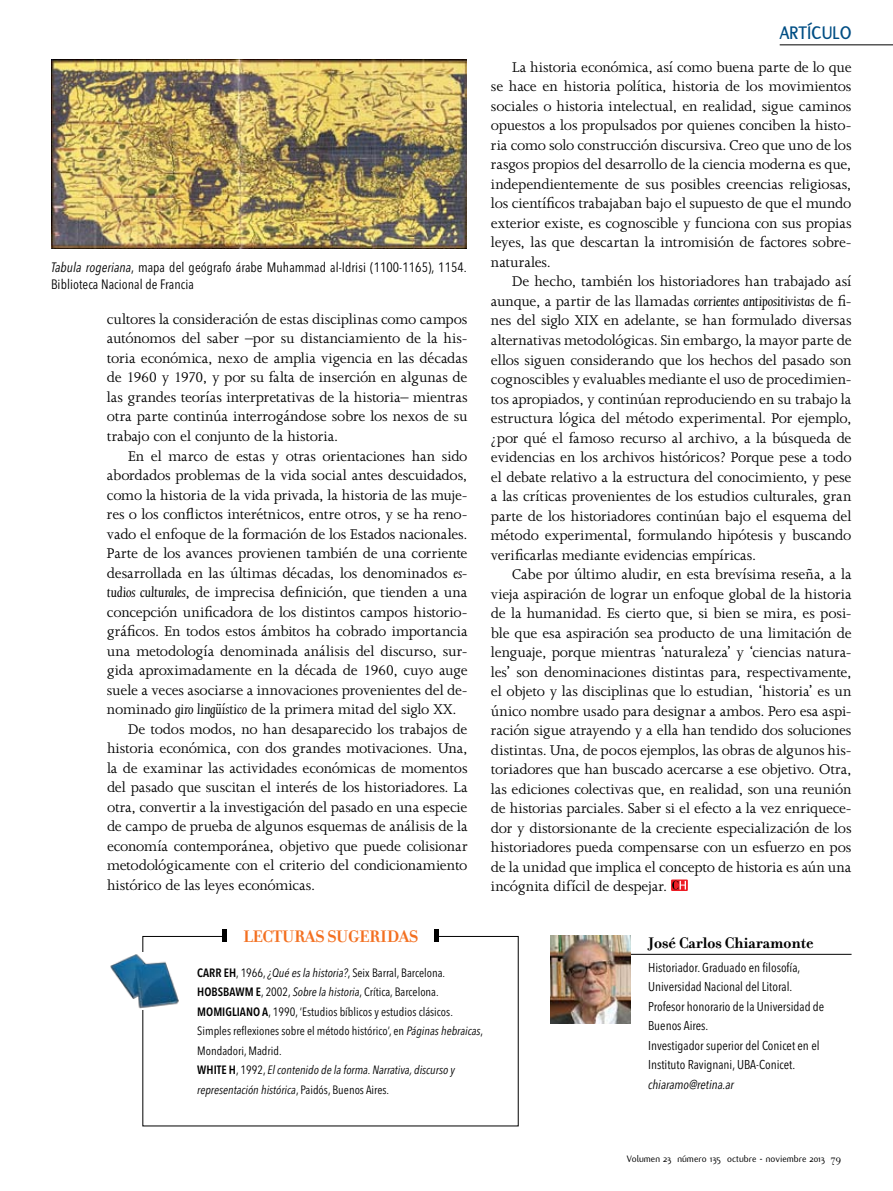
<style>
.page{position:relative;width:893px;height:1191px;background:#fff}
.page>*{position:absolute;margin:0;border:0;box-sizing:border-box;transform-origin:0 0}
.t1{font:700 19.5px "Flux";letter-spacing:.01em;color:#004e84;scale:.95 1}
.t2{font:700 18px "Filosofia";letter-spacing:-.015em;color:#f37021}
.t3{font:700 16.5px "Filosofia";color:#000}
.t4{font:16.2px/19.5px "Joanna";letter-spacing:-.01em;color:#000;text-align:justify}
.t5{font:condensed 13.5px/16.5px "Avenir Next LT Pro";letter-spacing:.005em;color:#000}
.t6{font:condensed 12.75px/19.5px "Avenir Next LT Pro";color:#000}
.t7{font:italic condensed 12.75px "Avenir Next LT Pro";color:#000}
.t8{font:condensed 12px/19.5px "Avenir Next LT Pro";color:#000}
.t9{font:10.2px "Flux";color:#000}
.s1{font-style:italic}
.s2{font-weight:600}
.s3{font-family:"Filosofia";font-size:11.25px}
</style>
<div class="page">
<hr style="left:435px;top:929px;width:4px;height:12px;background:#000">
<hr style="left:222px;top:929px;width:4px;height:12px;background:#000">
<img style="left:110px;top:954px;width:69px;height:55px">
<hr style="left:626px;top:954px;width:225px;height:1px;background:#000">
<img style="left:550px;top:935px;width:81px;height:88px">
<svg style="left:671px;top:879px;width:17px;height:12px"></svg>
<svg style="left:672px;top:880px;width:14px;height:9px"></svg>
<img style="left:51px;top:60px;width:415px;height:188px">
<hr style="left:780px;top:45px;width:113px;height:1px;background:#000">
<p class="t5" style="left:51px;top:259px;width:417px"><span class="s1">Tabula rogeriana</span>, mapa del geógrafo árabe Muhammad al-Idrisi (1100-1165), 1154.<br>Biblioteca Nacional de Francia</p>
<p class="t4" style="left:107px;top:309px;width:362px">cultores la consideración de estas disciplinas como campos autónomos del saber –por su distanciamiento de la his&shy;toria económica, nexo de amplia vigencia en las décadas de 1960 y 1970, y por su falta de inserción en algunas de las grandes teorías interpretativas de la historia– mientras otra parte continúa interrogándose sobre los nexos de su trabajo con el conjunto de la historia.</p>
<p class="t4" style="left:128px;top:446px;width:341px">En el marco de estas y otras orientaciones han sido</p>
<p class="t4" style="left:107px;top:465px;width:362px">abordados problemas de la vida social antes descuidados,</p>
<p class="t4" style="left:107px;top:485px;width:362px">como la historia de la vida privada, la historia de las muje-</p>
<p class="t4" style="left:107px;top:504px;width:362px">res o los conflictos interétnicos, entre otros, y se ha reno-</p>
<p class="t4" style="left:107px;top:524px;width:362px">vado el enfoque de la formación de los Estados nacionales.</p>
<p class="t4" style="left:107px;top:543px;width:362px">Parte de los avances provienen también de una corriente</p>
<p class="t4" style="left:107px;top:563px;width:362px">desarrollada en las últimas décadas, los denominados <span class="s1">es-</span></p>
<p class="t4" style="left:107px;top:582px;width:362px"><span class="s1">tudios culturales</span>, de imprecisa definición, que tienden a una</p>
<p class="t4" style="left:107px;top:602px;width:362px">concepción unificadora de los distintos campos historio-</p>
<p class="t4" style="left:107px;top:621px;width:362px">gráficos. En todos estos ámbitos ha cobrado importancia</p>
<p class="t4" style="left:107px;top:641px;width:362px">una metodología denominada análisis del discurso, sur-</p>
<p class="t4" style="left:107px;top:660px;width:362px">gida aproximadamente en la década de 1960, cuyo auge</p>
<p class="t4" style="left:107px;top:680px;width:362px">suele a veces asociarse a innovaciones provenientes del de-</p>
<p class="t4" style="left:107px;top:699px;width:351px">nominado <span class="s1">giro lingüístico</span> de la primera mitad del siglo XX.</p>
<p class="t4" style="left:128px;top:719px;width:341px">De todos modos, no han desaparecido los trabajos de</p>
<p class="t4" style="left:107px;top:738px;width:362px">historia económica, con dos grandes motivaciones. Una,</p>
<p class="t4" style="left:107px;top:758px;width:362px">la de examinar las actividades económicas de momentos</p>
<p class="t4" style="left:107px;top:777px;width:362px">del pasado que suscitan el interés de los historiadores. La</p>
<p class="t4" style="left:107px;top:797px;width:362px">otra, convertir a la investigación del pasado en una especie</p>
<p class="t4" style="left:107px;top:816px;width:362px">de campo de prueba de algunos esquemas de análisis de la</p>
<p class="t4" style="left:107px;top:836px;width:362px">economía contemporánea, objetivo que puede colisionar</p>
<p class="t4" style="left:107px;top:855px;width:362px">metodológicamente con el criterio del condicionamiento</p>
<p class="t4" style="left:107px;top:875px;width:210px">histórico de las leyes económicas.</p>
<p class="t1" style="left:780px;top:22px;width:77px">ARTÍCULO</p>
<p class="t4" style="left:491px;top:57px;width:362px;text-indent:21px">La historia económica, así como buena parte de lo que se hace en historia política, historia de los movimientos sociales o historia intelectual, en realidad, sigue caminos opuestos a los propulsados por quienes conciben la histo&shy;ria como solo construcción discursiva. Creo que uno de los rasgos propios del desarrollo de la ciencia moderna es que, independientemente de sus posibles creencias religiosas, los científicos trabajaban bajo el supuesto de que el mundo exterior existe, es cognoscible y funciona con sus propias leyes, las que descartan la intromisión de factores sobre&shy;naturales.</p>
<p class="t4" style="left:491px;top:272px;width:362px;text-indent:21px">De hecho, también los historiadores han trabajado así aunque, a partir de las llamadas <span class="s1">corrientes antipositivistas</span> de fi&shy;nes del siglo XIX en adelante, se han formulado diversas alternativas metodológicas. Sin embargo, la mayor parte de ellos siguen considerando que los hechos del pasado son cognoscibles y evaluables mediante el uso de procedimien&shy;tos apropiados, y continúan reproduciendo en su trabajo la estructura lógica del método experimental. Por ejemplo, ¿por qué el famoso recurso al archivo, a la búsqueda de evidencias en los archivos históricos? Porque pese a todo el debate relativo a la estructura del conocimiento, y pese a las críticas provenientes de los estudios culturales, gran parte de los historiadores continúan bajo el esquema del método experimental, formulando hipótesis y buscando verificarlas mediante evidencias empíricas.</p>
<p class="t4" style="left:491px;top:564px;width:362px;text-indent:21px">Cabe por último aludir, en esta brevísima reseña, a la vieja aspiración de lograr un enfoque global de la historia de la humanidad. Es cierto que, si bien se mira, es posi&shy;ble que esa aspiración sea producto de una limitación de lenguaje, porque mientras ‘naturaleza’ y ‘ciencias natura&shy;les’ son denominaciones distintas para, respectivamente, el objeto y las disciplinas que lo estudian, ‘historia’ es un único nombre usado para designar a ambos. Pero esa aspi&shy;ración sigue atrayendo y a ella han tendido dos soluciones distintas. Una, de pocos ejemplos, las obras de algunos his&shy;toriadores que han buscado acercarse a ese objetivo. Otra, las ediciones colectivas que, en realidad, son una reunión de historias parciales. Saber si el efecto a la vez enriquece&shy;dor y distorsionante de la creciente especialización de los historiadores pueda compensarse con un esfuerzo en pos de la unidad que implica el concepto de historia es aún una incógnita difícil de despejar.</p>
<p class="t2" style="left:243px;top:925px;width:177px">Lecturas sugeridas</p>
<p class="t8" style="left:197px;top:962px;width:287px"><span class="s2">CARR EH</span>, 1966, <span class="s1">¿Qué es la historia?</span>, Seix Barral, Barcelona.<br><span class="s2">HOBSBAWM E</span>, 2002, <span class="s1">Sobre la historia</span>, Crítica, Barcelona.<br><span class="s2">MOMIGLIANO A</span>, 1990, ‘Estudios bíblicos y estudios clásicos.<br>Simples reflexiones sobre el método histórico’, en <span class="s1">Páginas hebraicas</span>, Mondadori, Madrid.<br><span class="s2">WHITE H</span>, 1992, <span class="s1">El contenido de la forma. Narrativa, discurso y representación histórica</span>, Paidós, Buenos Aires.</p>
<p class="t3" style="left:648px;top:933px;width:167px">José Carlos Chiaramonte</p>
<p class="t6" style="left:648px;top:957px;width:178px">Historiador. Graduado en filosofía, Universidad Nacional del Litoral.<br>Profesor honorario de la Universidad de Buenos Aires.<br>Investigador superior del Conicet en el Instituto Ravignani, UBA-Conicet.</p>
<p class="t7" style="left:648px;top:1076px;width:87px">chiaramo@retina.ar</p>
<p class="t9" style="left:627px;top:1153px;width:216px">Volumen 23 número 135 octubre - noviembre 2013 <span class="s3">79</span></p>
</div>
